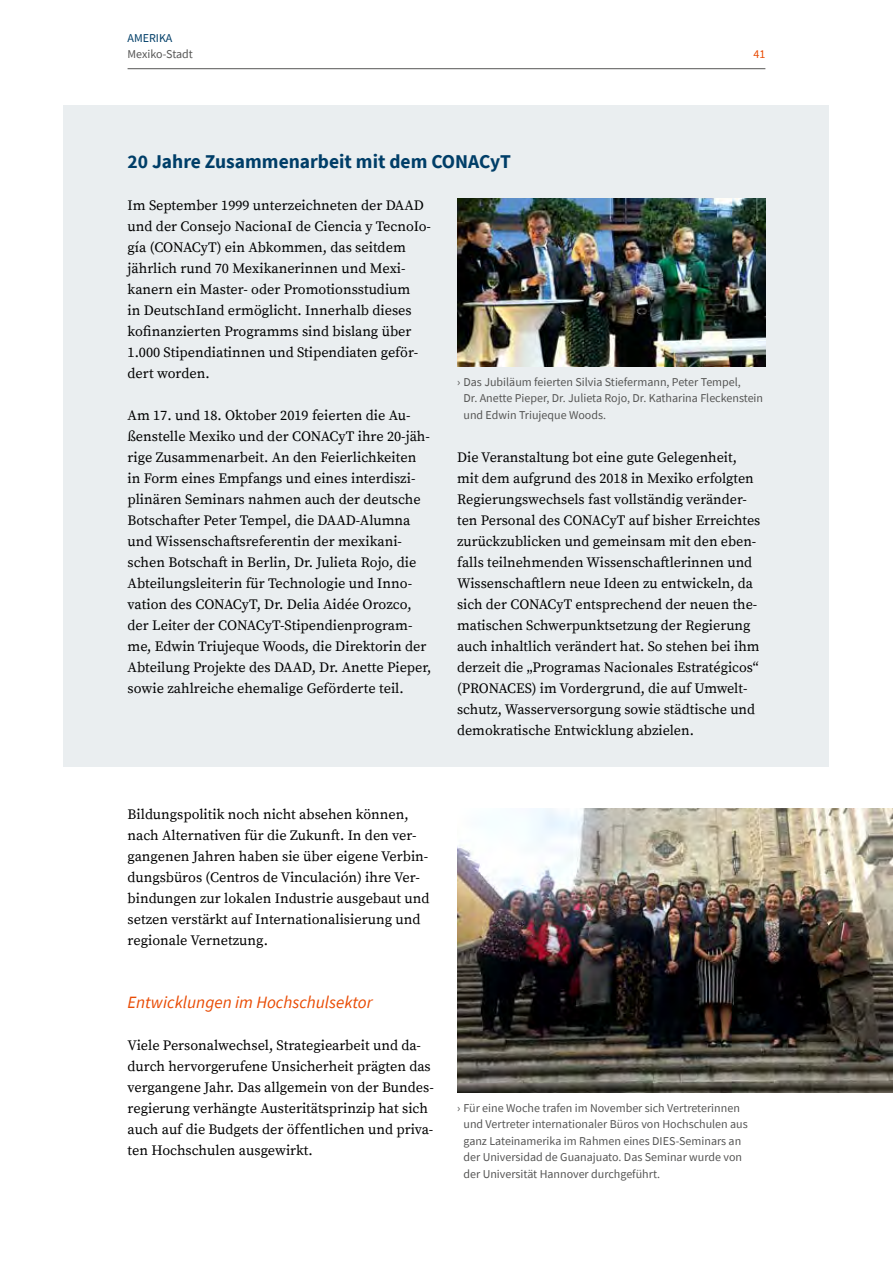
<style>
.page{position:relative;width:893px;height:1263px;background:#fff}
.page>*{position:absolute;margin:0;border:0;box-sizing:border-box;transform-origin:0 0}
.t1{font:700 19.5px "Source Sans Pro";color:#003e68}
.t2{font:italic 17.25px "Source Sans Pro";color:#e94c05}
.t3{font:14.25px/21px "Source Serif Pro";color:#000}
.t4{font:12px/16.5px "Source Sans Pro";color:#565655}
.t5{font:12px "Source Sans Pro";color:#003e68}
.t6{font:12px "Source Sans Pro";color:#e94c05}
</style>
<div class="page">
<div style="left:64px;top:105px;width:765px;height:661px;background:#eaeef0"></div>
<img style="left:457px;top:198px;width:308px;height:168px">
<img style="left:457px;top:809px;width:436px;height:283px">
<hr style="left:128px;top:68px;width:637px;height:1px;background:#565655">
<p class="t5" style="left:128px;top:30px;width:46px">AMERIKA</p>
<p class="t4" style="left:128px;top:46px;width:67px">Mexiko-Stadt</p>
<p class="t6" style="left:753px;top:46px;width:13px">41</p>
<h1 class="t1" style="left:128px;top:148px;width:385px">20 Jahre Zusammenarbeit mit dem CONACyT</h1>
<p class="t3" style="left:128px;top:195px;width:305px">Im September 1999 unterzeichneten der DAAD und der Consejo NacionaI de Ciencia y TecnoIo&shy;gía (CONACyT) ein Abkommen, das seitdem jährlich rund 70 Mexikanerinnen und Mexi&shy;kanern ein Master- oder Promotionsstudium<br>in DeutschIand ermöglicht. Innerhalb dieses kofinanzierten Programms sind bislang über 1.000 Stipendiatinnen und Stipendiaten geför&shy;dert worden.</p>
<p class="t3" style="left:128px;top:405px;width:305px">Am 17. und 18. Oktober 2019 feierten die Au&shy;ßenstelle Mexiko und der CONACyT ihre 20-jäh&shy;rige Zusammenarbeit. An den Feierlichkeiten in Form eines Empfangs und eines interdiszi&shy;plinären Seminars nahmen auch der deutsche Botschafter Peter Tempel, die DAAD-Alumna und Wissenschaftsreferentin der mexikani&shy;schen Botschaft in Berlin, Dr. Julieta Rojo, die Abteilungsleiterin für Technologie und Inno&shy;vation des CONACyT, Dr. Delia Aidée Orozco, der Leiter der CONACyT-Stipendienprogram&shy;me, Edwin Triujeque Woods, die Direktorin der Abteilung Projekte des DAAD, Dr. Anette Pieper, sowie zahlreiche ehemalige Geförderte teil.</p>
<p class="t4" style="left:463px;top:374px;width:301px;text-indent:-6px">› Das Jubiläum feierten Silvia Stiefermann, Peter Tempel,<br>Dr. Anette Pieper, Dr. Julieta Rojo, Dr. Katharina Fleckenstein und Edwin Triujeque Woods.</p>
<p class="t3" style="left:457px;top:447px;width:305px">Die Veranstaltung bot eine gute Gelegenheit, mit dem aufgrund des 2018 in Mexiko erfolgten Regierungswechsels fast vollständig veränder&shy;ten Personal des CONACyT auf bisher Erreichtes zurückzublicken und gemeinsam mit den eben&shy;falls teilnehmenden Wissenschaftlerinnen und Wissenschaftlern neue Ideen zu entwickeln, da sich der CONACyT entsprechend der neuen the&shy;matischen Schwerpunktsetzung der Regierung auch inhaltlich verändert hat. So stehen bei ihm derzeit die „Programas Nacionales Estratégicos“ (PRONACES) im Vordergrund, die auf Umwelt&shy;schutz, Wasserversorgung sowie städtische und demokratische Entwicklung abzielen.</p>
<p class="t3" style="left:128px;top:804px;width:304px">Bildungspolitik noch nicht absehen können, nach Alternativen für die Zukunft. In den ver&shy;gangenen Jahren haben sie über eigene Verbin&shy;dungsbüros (Centros de Vinculación) ihre Ver&shy;bindungen zur lokalen Industrie ausgebaut und setzen verstärkt auf Internationalisierung und regionale Vernetzung.</p>
<p class="t2" style="left:128px;top:991px;width:247px">Entwicklungen im Hochschulsektor</p>
<p class="t3" style="left:128px;top:1035px;width:308px">Viele Personalwechsel, Strategiearbeit und da&shy;durch hervorgerufene Unsicherheit prägten das vergangene Jahr. Das allgemein von der Bundes&shy;regierung verhängte Austeritätsprinzip hat sich auch auf die Budgets der öffentlichen und priva&shy;ten Hochschulen ausgewirkt.</p>
<p class="t4" style="left:463px;top:1099px;width:286px;text-indent:-6px">› Für eine Woche trafen im November sich Vertreterinnen und Vertreter internationaler Büros von Hochschulen aus ganz Lateinamerika im Rahmen eines DIES-Seminars an der Universidad de Guanajuato. Das Seminar wurde von der -Universität H annover durchgeführt.</p>
</div>
